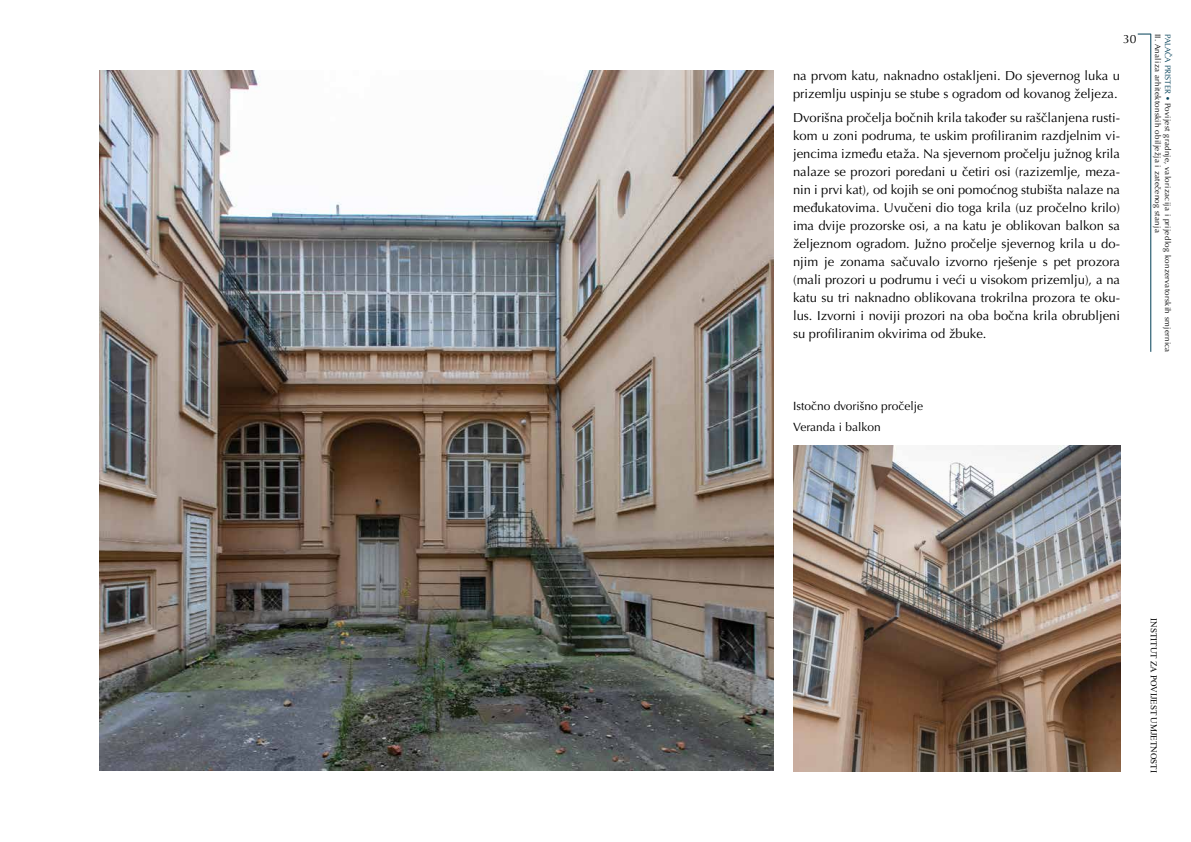
<style>
.page{position:relative;width:1191px;height:842px;background:#fff}
.page>*{position:absolute;margin:0;border:0;box-sizing:border-box;transform-origin:0 0}
.t1{font:13px/18px "Optima LT Pro";color:#000}
.t2{font:12px/21.7px "Optima LT Pro";color:#000}
.t3{font:9px "Times New Roman";color:#000}
.t4{font:8px/9.8px "Optima LT Pro";letter-spacing:.04em;color:#000}
.s1{color:#003f57}
</style>
<div class="page">
<hr style="left:1150px;top:34px;width:1px;height:318px;background:#003f57">
<svg style="left:1137px;top:34px;width:13px;height:1px"></svg>
<img style="left:99px;top:71px;width:674px;height:700px">
<img style="left:793px;top:445px;width:327px;height:326px">
<p class="t2" style="left:1123px;top:28px;width:15px">30</p>
<p class="t4" style="left:1172px;top:34px;width:320px;rotate:90deg"><span class="s1">PALAČA PRISTER •</span> Povijest gradnje, valorizacija i prijedlog konzervatorskih smjernica<br>II. Analiza arhitektonskih obilježja i zatečenog stanja</p>
<p class="t1" style="left:793px;top:67px;width:328px">na prvom katu, naknadno ostakljeni. Do sjevernog luka u prizemlju uspinju se stube s ogradom od kovanog željeza.</p>
<p class="t1" style="left:793px;top:109px;width:328px;text-align:justify">Dvorišna pročelja bočnih krila također su raščlanjena rusti&shy;kom u zoni podruma, te uskim profiliranim razdjelnim vi&shy;jencima između etaža. Na sjevernom pročelju južnog krila nalaze se prozori poredani u četiri osi (razizemlje, meza&shy;nin i prvi kat), od kojih se oni pomoćnog stubišta nalaze na međukatovima. Uvučeni dio toga krila (uz pročelno krilo) ima dvije prozorske osi, a na katu je oblikovan balkon sa željeznom ogradom. Južno pročelje sjevernog krila u do&shy;njim je zonama sačuvalo izvorno rješenje s pet prozora (mali prozori u podrumu i veći u visokom prizemlju), a na katu su tri naknadno oblikovana trokrilna prozora te oku&shy;lus. Izvorni i noviji prozori na oba bočna krila obrubljeni su profiliranim okvirima od žbuke.</p>
<p class="t2" style="left:793px;top:395px;width:132px">Istočno dvorišno pročelje<br>Veranda i balkon</p>
<p class="t3" style="left:1160px;top:618px;width:156px;rotate:90deg">INSTITUT ZA POVIJEST UMJETNOSTI</p>
</div>
